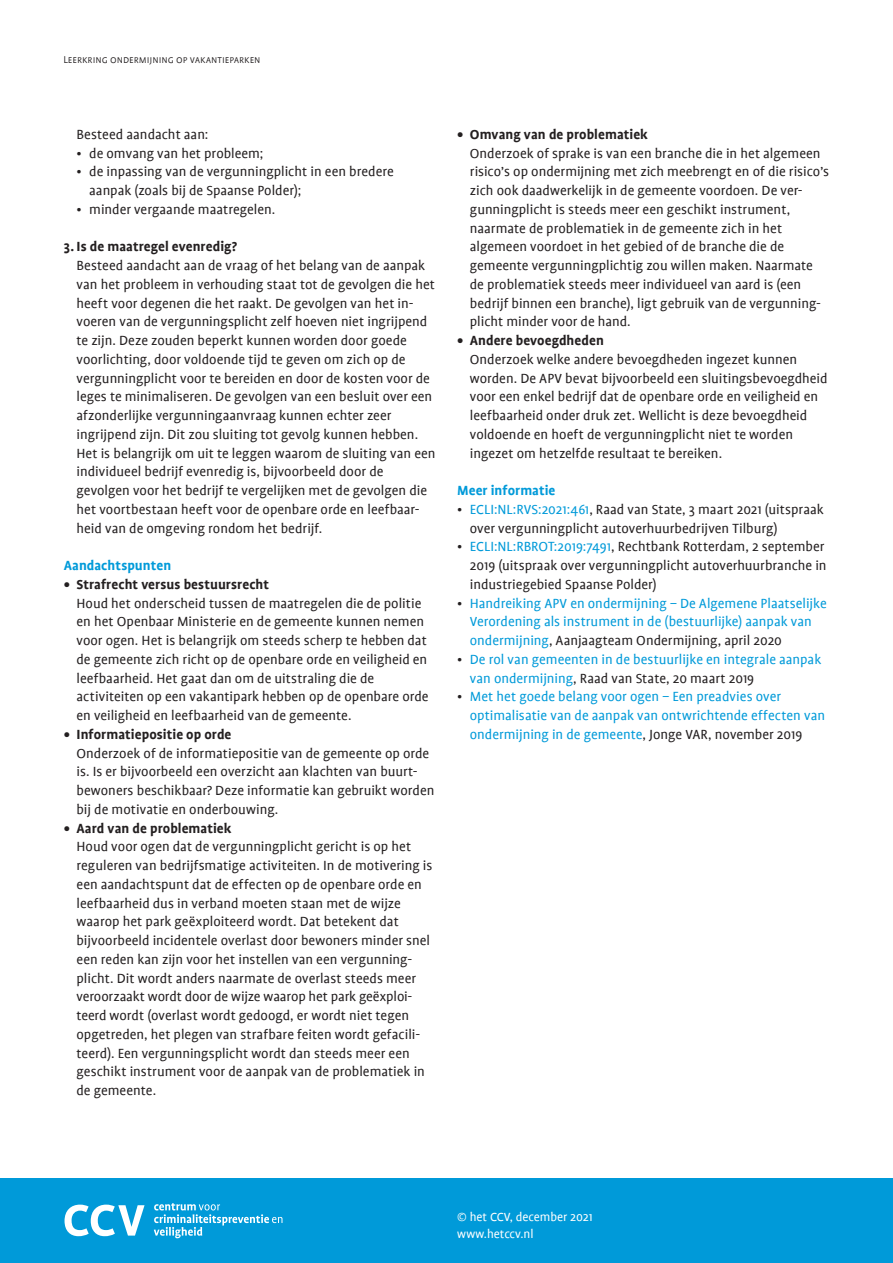
<style>
.page{position:relative;width:893px;height:1263px;background:#fff}
.page>*{position:absolute;margin:0;border:0;box-sizing:border-box;transform-origin:0 0}
.t1{font:15px/18.8px "Profile";color:#231f20}
.t2{font:15px/18.8px "Profile";color:#009ad9}
.t3{font:700 15px "Profile";letter-spacing:.005em;color:#231f20}
.t4{font:700 15px "Profile";letter-spacing:.005em;color:#009ad9}
.t5{font:13.5px/16.5px "Profile";color:#fff}
.t6{font:300 11.25px "Profile SC";color:#231f20}
.s1{color:#009ad9}
.s2{color:#231f20}
.s3{font-weight:300}
</style>
<div class="page">
<div style="left:0;top:1178px;width:893px;height:85px;background:#009ad9"></div>
<svg style="left:65px;top:1204px;width:80px;height:32px"></svg>
<svg style="left:154px;top:1203px;width:128px;height:35px"></svg>
<p class="t6" style="left:63px;top:54px;width:199px">Leerkring ondermijning op vakantieparken</p>
<p class="t1" style="left:77px;top:125px;width:133px">Besteed aandacht aan:</p>
<p class="t1" style="left:77px;top:144px;width:188px">• de omvang van het probleem;</p>
<p class="t1" style="left:89px;top:162px;width:306px;text-indent:-13px">• de inpassing van de vergunningplicht in een bredere aanpak (zoals bij de Spaanse Polder);</p>
<p class="t1" style="left:77px;top:200px;width:200px">• minder vergaande maatregelen.</p>
<p class="t3" style="left:64px;top:239px;width:175px">3. Is de maatregel evenredig?</p>
<p class="t1" style="left:77px;top:256px;width:360px">Besteed aandacht aan de vraag of het belang van de aanpak van het probleem in verhouding staat tot de gevolgen die het heeft voor degenen die het raakt. De gevolgen van het in-- voeren van de vergunningsplicht zelf hoeven niet ingrijpend te zijn. Deze zouden beperkt kunnen worden door goede voorlichting, door voldoende tijd te geven om zich op de vergunningplicht voor te bereiden en door de kosten voor de leges te minimaliseren. De gevolgen van een besluit over een afzonderlijke vergunningaanvraag kunnen echter zeer ingrijpend zijn. Dit zou sluiting tot gevolg kunnen hebben.<br>Het is belangrijk om uit te leggen waarom de sluiting van een individueel bedrijf evenredig is, bijvoorbeeld door de gevolgen voor het bedrijf te vergelijken met de gevolgen die het voortbestaan heeft voor de openbare orde en leefbaar&shy;heid van de omgeving rondom het bedrijf.</p>
<p class="t4" style="left:64px;top:557px;width:109px">Aandachtspunten</p>
<p class="t3" style="left:64px;top:576px;width:207px">• Strafrecht versus bestuursrecht</p>
<p class="t1" style="left:77px;top:594px;width:354px">Houd het onderscheid tussen de maatregelen die de politie en het Openbaar Ministerie en de gemeente kunnen nemen voor ogen. Het is belangrijk om steeds scherp te hebben dat de gemeente zich richt op de openbare orde en veiligheid en leefbaarheid. Het gaat dan om de uitstraling die de activiteiten op een vakantipark hebben op de openbare orde en veiligheid en leefbaarheid van de gemeente.</p>
<p class="t3" style="left:64px;top:726px;width:169px">• Informatiepositie op orde</p>
<p class="t1" style="left:77px;top:744px;width:359px">Onderzoek of de informatiepositie van de gemeente op orde is. Is er bijvoorbeeld een overzicht aan klachten van buurt&shy;bewoners beschikbaar? Deze informatie kan gebruikt worden bij de motivatie en onderbouwing.</p>
<p class="t3" style="left:64px;top:820px;width:169px">• Aard van de problematiek</p>
<p class="t1" style="left:77px;top:837px;width:357px">Houd voor ogen dat de vergunningplicht gericht is op het reguleren van bedrijfsmatige activiteiten. In de motivering is een aandachtspunt dat de effecten op de openbare orde en leefbaarheid dus in verband moeten staan met de wijze waarop het park geëxploiteerd wordt. Dat betekent dat bijvoorbeeld incidentele overlast door bewoners minder snel een reden kan zijn voor het instellen van een vergunning&shy;plicht. Dit wordt anders naarmate de overlast steeds meer veroorzaakt wordt door de wijze waarop het park geëxploi&shy;teerd wordt (overlast wordt gedoogd, er wordt niet tegen opgetreden, het plegen van strafbare feiten wordt gefacili&shy;teerd). Een vergunningsplicht wordt dan steeds meer een geschikt instrument voor de aanpak van de problematiek in de gemeente.</p>
<p class="t3" style="left:457px;top:126px;width:192px">• Omvang van de problematiek</p>
<p class="t1" style="left:470px;top:144px;width:361px">Onderzoek of sprake is van een branche die in het algemeen risico’s op ondermijning met zich meebrengt en of die risico’s zich ook daadwerkelijk in de gemeente voordoen. De ver--- gunningplicht is steeds meer een geschikt instrument, naarmate de problematiek in de gemeente zich in het algemeen voordoet in het gebied of de branche die de gemeente vergunningplichtig zou willen maken. Naarmate de problematiek steeds meer individueel van aard is (een bedrijf binnen een branche), ligt gebruik van de vergunning&shy;plicht minder voor de hand.</p>
<p class="t3" style="left:457px;top:332px;width:148px">• Andere bevoegdheden</p>
<p class="t1" style="left:470px;top:350px;width:359px">Onderzoek welke andere bevoegdheden ingezet kunnen worden. De APV bevat bijvoorbeeld een sluitingsbevoegdheid voor een enkel bedrijf dat de openbare orde en veiligheid en leefbaarheid onder druk zet. Wellicht is deze bevoegdheid voldoende en hoeft de vergunningplicht niet te worden ingezet om hetzelfde resultaat te bereiken.</p>
<p class="t4" style="left:457px;top:482px;width:100px">Meer informatie</p>
<p class="t1" style="left:470px;top:500px;width:355px;text-indent:-13px">• <span class="s1">ECLI:NL:RVS:2021:461</span>, Raad van State, 3 maart 2021 (uitspraak over vergunningplicht autoverhuurbedrijven Tilburg)</p>
<p class="t1" style="left:470px;top:537px;width:358px;text-indent:-13px">• <span class="s1">ECLI:NL:RBROT:2019:7491</span>, Rechtbank Rotterdam, 2 september<br>2019 (uitspraak over vergunningplicht autoverhuurbranche in industriegebied Spaanse Polder)</p>
<p class="t2" style="left:470px;top:594px;width:358px;text-indent:-13px"><span class="s2">•</span> Handreiking APV en ondermijning – De Algemene Plaatselijke<br>Verordening als instrument in de (bestuurlijke) aanpak van ondermijning<span class="s2">, Aanjaagteam Ondermijning, april 2020</span></p>
<p class="t2" style="left:470px;top:650px;width:353px;text-indent:-13px"><span class="s2">•</span> De rol van gemeenten in de bestuurlijke en integrale aanpak van ondermijning<span class="s2">, Raad van State, 20 maart 2019</span></p>
<p class="t2" style="left:470px;top:687px;width:357px;text-indent:-13px"><span class="s2">•</span> Met het goede belang voor ogen – Een preadvies over optimalisatie van de aanpak van ontwrichtende effecten van ondermijning in de gemeente<span class="s2">, Jonge VAR, november 2019</span></p>
<p class="t5" style="left:457px;top:1209px;width:137px"><span class="s3">©</span> het CCV, december 2021 www.hetccv.nl</p>
</div>
